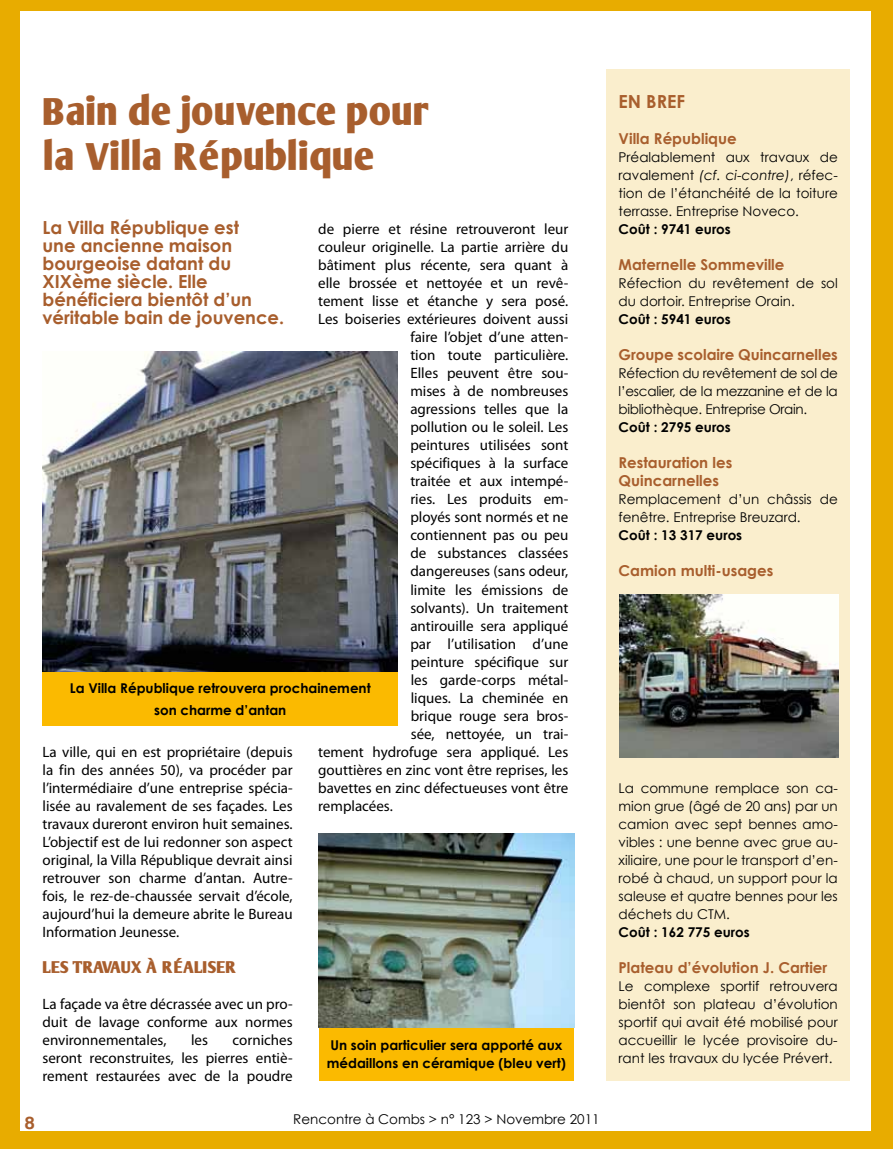
<style>
.page{position:relative;width:893px;height:1149px;background:#fff}
.page>*{position:absolute;margin:0;border:0;box-sizing:border-box;transform-origin:0 0}
.t1{font:700 37.5px/45px "Oli Jo";letter-spacing:-.045em;color:#a85e2d}
.t2{font:700 18px/18px "Century Gothic";color:#a85e2d}
.t3{font:18px "Harabara";color:#a85e2d}
.t4{font:700 16.5px "Oli Jo";color:#a85e2d}
.t5{font:15px/18px "Myriad Pro";color:#000;text-align:justify}
.t6{font:700 15px/18px "Century Gothic";color:#a85e2d}
.t7{font:13.5px/18px "Century Gothic";color:#000;text-align:justify}
.t8{font:700 13.5px/18px "Century Gothic";color:#000}
.s1{font-style:italic}
</style>
<div class="page">
<div style="left:0;top:0;width:893px;height:1148px;background:#e8ac00"></div>
<div style="left:21px;top:11px;width:850px;height:1119px;background:#fff"></div>
<div style="left:607px;top:70px;width:243px;height:1010px;background:#faeecd"></div>
<img style="left:43px;top:351px;width:355px;height:321px">
<img style="left:318px;top:833px;width:256px;height:194px">
<div style="left:319px;top:1027px;width:255px;height:52px;background:#fbba00"></div>
<div style="left:43px;top:672px;width:355px;height:53px;background:#fbba00"></div>
<img style="left:619px;top:594px;width:219px;height:163px">
<h1 class="t1" style="left:43px;top:89px;width:389px">Bain de jouvence pour la Villa République</h1>
<p class="t2" style="left:43px;top:218px;width:243px">La Villa République est<br>une ancienne maison bourgeoise datant du<br>XIXème siècle. Elle bénéficiera bientôt d’un véritable bain de jouvence.</p>
<p class="t5" style="left:318px;top:220px;width:252px">de pierre et résine retrouveront leur</p>
<p class="t5" style="left:318px;top:238px;width:252px">couleur originelle. La partie arrière du</p>
<p class="t5" style="left:318px;top:256px;width:252px">bâtiment plus récente, sera quant à</p>
<p class="t5" style="left:318px;top:274px;width:252px">elle brossée et nettoyée et un revê-</p>
<p class="t5" style="left:318px;top:292px;width:252px">tement lisse et étanche y sera posé.</p>
<p class="t5" style="left:318px;top:310px;width:252px">Les boiseries extérieures doivent aussi</p>
<p class="t5" style="left:410px;top:328px;width:160px">faire l’objet d’une atten-</p>
<p class="t5" style="left:410px;top:346px;width:160px">tion toute particulière.</p>
<p class="t5" style="left:410px;top:364px;width:160px">Elles peuvent être sou-</p>
<p class="t5" style="left:410px;top:382px;width:160px">mises à de nombreuses</p>
<p class="t5" style="left:410px;top:400px;width:160px">agressions telles que la</p>
<p class="t5" style="left:410px;top:418px;width:160px">pollution ou le soleil. Les</p>
<p class="t5" style="left:410px;top:436px;width:160px">peintures utilisées sont</p>
<p class="t5" style="left:410px;top:454px;width:160px">spécifiques à la surface</p>
<p class="t5" style="left:410px;top:472px;width:160px">traitée et aux intempé-</p>
<p class="t5" style="left:410px;top:490px;width:160px">ries. Les produits em-</p>
<p class="t5" style="left:410px;top:508px;width:160px">ployés sont normés et ne</p>
<p class="t5" style="left:410px;top:526px;width:160px">contiennent pas ou peu</p>
<p class="t5" style="left:410px;top:544px;width:160px">de substances classées</p>
<p class="t5" style="left:410px;top:562px;width:160px">dangereuses (sans odeur,</p>
<p class="t5" style="left:410px;top:580px;width:160px">limite les émissions de</p>
<p class="t5" style="left:410px;top:598px;width:160px">solvants). Un traitement</p>
<p class="t5" style="left:410px;top:616px;width:160px">antirouille sera appliqué</p>
<p class="t5" style="left:410px;top:634px;width:160px">par l’utilisation d’une</p>
<p class="t5" style="left:411px;top:652px;width:159px">peinture spécifique sur</p>
<p class="t5" style="left:411px;top:670px;width:159px">les garde-corps métal-</p>
<p class="t5" style="left:411px;top:688px;width:159px">liques. La cheminée en</p>
<p class="t5" style="left:411px;top:706px;width:159px">brique rouge sera bros-</p>
<p class="t5" style="left:411px;top:724px;width:159px">sée, nettoyée, un trai-</p>
<p class="t5" style="left:318px;top:742px;width:252px">tement hydrofuge sera appliqué. Les</p>
<p class="t5" style="left:318px;top:760px;width:252px">gouttières en zinc vont être reprises, les</p>
<p class="t5" style="left:318px;top:778px;width:252px">bavettes en zinc défectueuses vont être</p>
<p class="t5" style="left:318px;top:796px;width:76px">remplacées.</p>
<p class="t8" style="left:70px;top:676px;width:303px;line-height:22.2px;text-align:center">La Villa République retrouvera prochainement son charme d’antan</p>
<p class="t5" style="left:43px;top:742px;width:252px">La ville, qui en est propriétaire (depuis la fin des années 50), va procéder par l’intermédiaire d’une entreprise spécia&shy;lisée au ravalement de ses façades. Les travaux dureront environ huit semaines.<br>L’objectif est de lui redonner son aspect original, la Villa République devrait ainsi retrouver son charme d’antan. Autre&shy;fois, le rez-de-chaussée servait d’école, aujourd’hui la demeure abrite le Bureau Information Jeunesse.</p>
<p class="t4" style="left:43px;top:956px;width:192px">Les travaux à r éaliser</p>
<p class="t5" style="left:43px;top:994px;width:252px">La façade va être décrassée avec un pro&shy;duit de lavage conforme aux normes environnementales,</p>
<p class="t5" style="left:43px;top:1030px;width:252px;text-indent:190px">corniches seront reconstruites, les pierres entiè&shy;rement restaurées avec de la poudre</p>
<p class="t5" style="left:191px;top:1030px;width:18px">les</p>
<p class="t8" style="left:327px;top:1035px;width:241px">Un soin particulier sera apporté aux médaillons en céramique (bleu vert)</p>
<p class="t3" style="left:26px;top:1113px;width:11px">8</p>
<p class="t7" style="left:293px;top:1109px;width:308px">Rencontre à Combs &gt; n° 123 &gt; Novembre 2011</p>
<p class="t2" style="left:619px;top:92px;width:38px">en bref</p>
<p class="t6" style="left:619px;top:129px;width:120px">Villa République</p>
<p class="t7" style="left:619px;top:148px;width:221px">Préalablement aux travaux de ravalement <span class="s1">(cf. ci-contre)</span>, réfec&shy;tion de l’étanchéité de la toiture terrasse. Entreprise Noveco.</p>
<p class="t8" style="left:619px;top:220px;width:114px">Coût : 9741 euros</p>
<p class="t6" style="left:619px;top:255px;width:167px">Maternelle Sommeville</p>
<p class="t7" style="left:619px;top:274px;width:221px">Réfection du revêtement de sol du dortoir. Entreprise Orain.</p>
<p class="t8" style="left:619px;top:310px;width:114px">Coût : 5941 euros</p>
<p class="t6" style="left:619px;top:345px;width:221px">Groupe scolaire Quincarnelles</p>
<p class="t7" style="left:619px;top:364px;width:221px">Réfection du revêtement de sol de l’escalier, de la mezzanine et de la bibliothèque. Entreprise Orain.</p>
<p class="t8" style="left:619px;top:418px;width:114px">Coût : 2795 euros</p>
<p class="t6" style="left:619px;top:453px;width:115px">Restauration les<br>Quincarnelles</p>
<p class="t7" style="left:619px;top:490px;width:221px">Remplacement d’un châssis de fenêtre. Entreprise Breuzard.</p>
<p class="t8" style="left:619px;top:526px;width:125px">Coût : 13 317 euros</p>
<p class="t6" style="left:619px;top:561px;width:156px">Camion multi-usages</p>
<p class="t7" style="left:619px;top:778px;width:221px">La commune remplace son ca&shy;mion grue (âgé de 20 ans) par un camion avec sept bennes amo&shy;vibles : une benne avec grue au&shy;xiliaire, une pour le transport d’en&shy;robé à chaud, un support pour la saleuse et quatre bennes pour les déchets du CTM.</p>
<p class="t8" style="left:619px;top:922px;width:133px">Coût : 162 775 euros</p>
<p class="t6" style="left:619px;top:957px;width:210px">Plateau d’évolution J. Cartier</p>
<p class="t7" style="left:619px;top:976px;width:221px">Le complexe sportif retrouvera bientôt son plateau d’évolution sportif qui avait été mobilisé pour accueillir le lycée provisoire du&shy;rant les travaux du lycée Prévert.</p>
</div>
